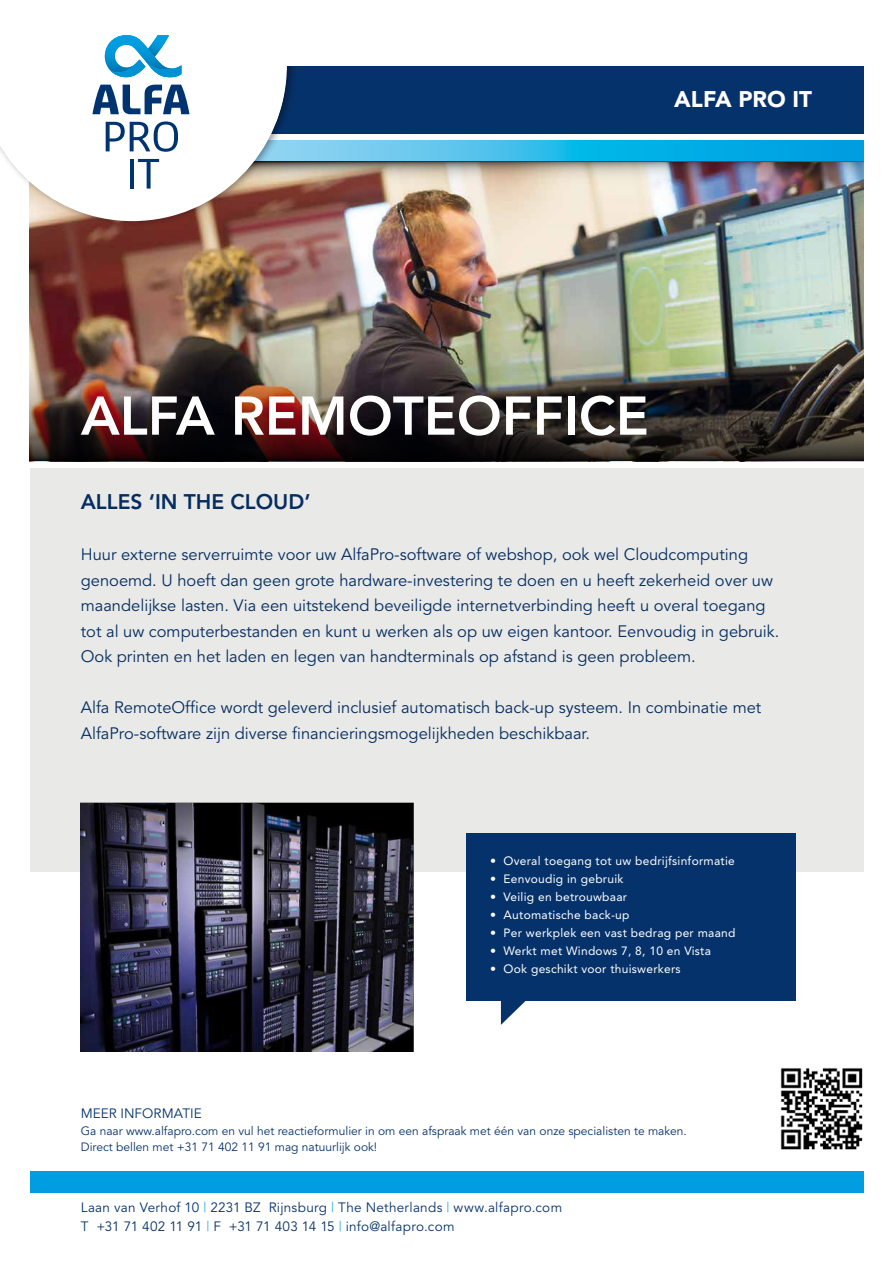
<style>
.page{position:relative;width:893px;height:1263px;background:#fff}
.page>*{position:absolute;margin:0;border:0;box-sizing:border-box;transform-origin:0 0}
.t1{font:800 54px "Avenir";color:#fff}
.t2{font:900 22.5px "Avenir";color:#fff}
.t3{font:800 21px "Avenir";color:#06326b}
.t4{font:16.5px/25.5px "Avenir";color:#06326b}
.t5{font:13.5px/18.8px "Avenir";letter-spacing:.02em;color:#06326b}
.t6{font:12px "Avenir";letter-spacing:.02em;color:#fff}
.t7{font:12px/16.5px "Avenir";color:#06326b}
.s1{font-weight:300;color:#009ee0}
</style>
<div class="page">
<img style="left:780px;top:1068px;width:83px;height:82px">
<img style="left:30px;top:195px;width:833px;height:138px">
<div style="left:30px;top:468px;width:833px;height:404px;background:#e9e9e7"></div>
<div style="left:466px;top:833px;width:329px;height:167px;background:#06326b"></div>
<svg style="left:501px;top:1000px;width:47px;height:25px"></svg>
<img style="left:81px;top:802px;width:333px;height:250px">
<img style="left:30px;top:333px;width:833px;height:128px">
<div style="left:137px;top:66px;width:726px;height:68px;background:#06326b"></div>
<svg style="left:298px;top:140px;width:565px;height:22px;background:#2cb3e2"></svg>
<div style="left:30px;top:1171px;width:833px;height:21px;background:#009ee0"></div>
<img style="left:298px;top:162px;width:565px;height:33px">
<div style="left:0;top:0;width:298px;height:228px;background:#000;opacity:.44"></div>
<svg style="left:0;top:0;width:286px;height:221px"></svg>
<svg style="left:92px;top:85px;width:97px;height:29px"></svg>
<svg style="left:106px;top:121px;width:72px;height:31px"></svg>
<hr style="left:130px;top:159px;width:4px;height:30px;background:#003471">
<svg style="left:138px;top:159px;width:21px;height:30px"></svg>
<svg style="left:105px;top:35px;width:76px;height:42px"></svg>
<div style="left:234px;top:0;width:659px;height:66px;background:#fff"></div>
<h2 class="t2" style="left:674px;top:86px;width:139px">ALFA PRO IT</h2>
<h1 class="t1" style="left:81px;top:384px;width:569px">ALFA REMOTEOFFICE</h1>
<p class="t3" style="left:81px;top:489px;width:231px">ALLES ‘IN THE CLOUD’</p>
<p class="t4" style="left:81px;top:542px;width:700px">Huur externe serverruimte voor uw AlfaPro-software of webshop, ook wel Cloudcomputing genoemd. U hoeft dan geen grote hardware-investering te doen en u heeft zekerheid over uw maandelijkse lasten. Via een uitstekend beveiligde internetverbinding heeft u overal toegang tot al uw computerbestanden en kunt u werken als op uw eigen kantoor. Eenvoudig in gebruik.<br>Ook printen en het laden en legen van handterminals op afstand is geen probleem.</p>
<p class="t4" style="left:81px;top:695px;width:682px">Alfa RemoteOffice wordt geleverd inclusief automatisch back-up systeem. In combinatie met<br>AlfaPro-software zijn diverse financieringsmogelijkheden beschikbaar.</p>
<p class="t6" style="left:490px;top:854px;width:246px">• Overal toegang tot uw bedrijfsinformatie</p>
<p class="t6" style="left:490px;top:872px;width:135px">• Eenvoudig in gebruik</p>
<p class="t6" style="left:490px;top:890px;width:139px">• Veilig en betrouwbaar</p>
<p class="t6" style="left:490px;top:908px;width:141px">• Automatische back-up</p>
<p class="t6" style="left:490px;top:926px;width:247px">• Per werkplek een vast bedrag per maand</p>
<p class="t6" style="left:490px;top:944px;width:222px">• Werkt met Windows 7, 8, 10 en Vista</p>
<p class="t6" style="left:490px;top:962px;width:192px">• Ook geschikt voor thuiswerkers</p>
<p class="t5" style="left:81px;top:1104px;width:123px">MEER INFORMATIE</p>
<p class="t7" style="left:81px;top:1122px;width:608px">Ga naar www.alfapro.com en vul het reactieformulier in om een afspraak met één van onze specialisten te maken.<br>Direct bellen met +31 71 402 11 91 mag natuurlijk ook!</p>
<p class="t5" style="left:81px;top:1199px;width:483px">Laan van Verhof 10 <span class="s1">|</span> 2231 BZ Rijnsburg <span class="s1">|</span> The Netherlands <span class="s1">|</span> www.alfapro.com<br>T +31 71 402 11 91 <span class="s1">|</span> F +31 71 403 14 15 <span class="s1">|</span> info@alfapro.com</p>
</div>
